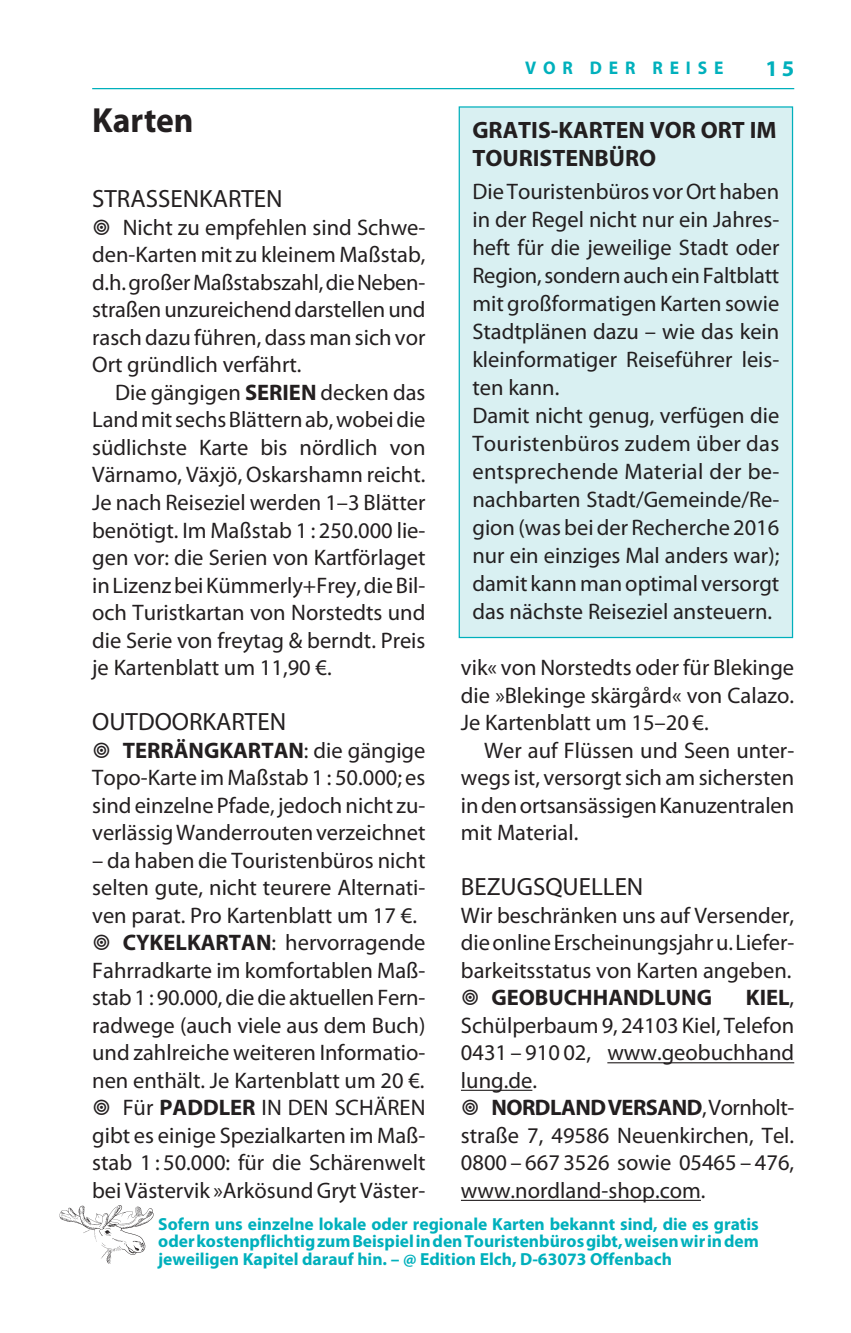
<style>
.page{position:relative;width:851px;height:1333px;background:#fff}
.page>*{position:absolute;margin:0;border:0;box-sizing:border-box;transform-origin:0 0}
.t1{font:700 35px "Myriad Pro";color:#231f20;scale:.96 1}
.t2{font:25px "Myriad Pro";color:#231f20}
.t3{font:700 23.75px/28px "Myriad Pro";color:#231f20}
.t4{font:22.5px/27.5px "Myriad Pro";color:#231f20;text-align:justify}
.t5{font:700 22.5px "Myriad Pro";color:#231f20}
.t6{font:700 22.5px "Myriad";color:#00b0bc}
.t7{font:700 18.25px "Myriad Pro";letter-spacing:.39em;color:#00b0bc;scale:.95 1}
.t8{font:700 17.5px/17.5px "Myriad Pro";color:#00b0bc;text-align:justify}
.s1{font-weight:700}
</style>
<div class="page">
<hr style="left:607px;top:1062px;width:187px;height:1px;background:#231f20">
<hr style="left:461px;top:1089px;width:71px;height:1px;background:#231f20">
<hr style="left:461px;top:1199px;width:239px;height:1px;background:#231f20">
<hr style="left:92px;top:88px;width:702px;height:1px;background:#00b0bc">
<img style="left:59px;top:1205px;width:94px;height:58px">
<div style="left:460px;top:108px;width:331px;height:529px;background:#d9f0f2"></div>
<h1 class="t1" style="left:92px;top:107px;width:107px">Karten</h1>
<p class="t2" style="left:92px;top:189px;width:192px">STRaSSeNKaRTeN</p>
<p class="t4" style="left:92px;top:215px;width:335px">• Nicht zu empfehlen sind Schwe&shy;den-Karten mit zu kleinem Maßstab, d.h.großerMaßstabszahl,dieNeben&shy;straßenunzureichenddarstellenund rasch dazu führen, dass man sich vor Ort gründlich verfährt.</p>
<p class="t4" style="left:92px;top:380px;width:335px;text-indent:23px">Die gängigen <span class="s1">SERIEN</span> decken das landmitsechsBlätternab,wobeidie südlichste Karte bis nördlich von Värnamo, Växjö, Oskarshamn reicht.<br>Je nach Reiseziel werden 1–3 Blätter benötigt. Im Maßstab 1 : 250.000 lie&shy;gen vor: die Serien von Kartförlaget inlizenzbeiKümmerly+Frey,dieBil&shy;och Turistkartan von Norstedts und die Serie von freytag &amp; berndt. Preis je Kartenblatt um 11,90 €.</p>
<p class="t2" style="left:92px;top:712px;width:195px">OuTDOORKaRTeN</p>
<p class="t4" style="left:92px;top:738px;width:335px">• <span class="s1">TERRÄNGKARTAN</span>: die gängige Topo-Karte im Maßstab1 : 50.000; es sindeinzelne Pfade, jedoch nicht zu&shy;verlässigWanderroutenverzeichnet</p>
<p class="t4" style="left:92px;top:848px;width:335px">– da haben die Touristenbüros nicht selten gute, nicht teurere alternati&shy;ven parat. Pro Kartenblatt um 17 €.</p>
<p class="t4" style="left:92px;top:930px;width:335px">• <span class="s1">CYKELKARTAN</span>: hervorragende Fahrradkarte im komfortablen Maß&shy;stab1 : 90.000,diedie aktuellenFern&shy;radwege (auch viele aus dem Buch) und zahlreiche weiteren Informatio&shy;nen enthält. Je Kartenblatt um 20 €.</p>
<p class="t4" style="left:92px;top:1095px;width:335px">• Für <span class="s1">PADDLER</span> IN DeN SChÄReN gibt es einige Spezialkarten im Maß&shy;stab 1 : 50.000: für die Schärenwelt bei Västervik »arkösundGryt Väster-</p>
<p class="t7" style="left:525px;top:61px;width:210px">VOR DER REISE</p>
<p class="t6" style="left:765px;top:60px;width:30px">15</p>
<p class="t3" style="left:472px;top:118px;width:305px">GRATIS-KARTEN VOR ORT IM<br>TOURISTENBÜRO</p>
<p class="t4" style="left:472px;top:179px;width:308px;text-align:left">Die Touristenbüros vorOrthaben in der Regel nicht nur ein Jahres&shy;heft für die jeweilige Stadt oder<br>Region,sondernaucheinFaltblatt mit großformatigen Karten sowie<br>Stadtplänen dazu – wie das kein kleinformatiger Reiseführer leis&shy;ten kann.<br>Damit nicht genug, verfügen die<br>Touristenbüros zudem über das entsprechende Material der be&shy;nachbarten Stadt/Gemeinde/Re&shy;gion (was bei der Recherche 2016 nur ein einziges Mal anders war); damit kannmanoptimal versorgt das nächste Reiseziel ansteuern.</p>
<p class="t4" style="left:461px;top:655px;width:335px">vik« von Norstedts oder für Blekinge die »Blekinge skärgård« von Calazo.<br>Je Kartenblatt um 15–20 €.</p>
<p class="t4" style="left:461px;top:738px;width:335px;text-indent:23px">Wer auf Flüssen und Seen unter&shy;wegs ist, versorgt sich am sichersten indenortsansässigenKanuzentralen mit Material.</p>
<p class="t2" style="left:461px;top:877px;width:184px">BezuGSquelleN</p>
<p class="t4" style="left:461px;top:903px;width:335px">Wir beschränken uns auf Versender, dieonlineerscheinungsjahru.liefer&shy;barkeitsstatus von Karten angeben.</p>
<p class="t5" style="left:461px;top:989px;width:252px">• GEOBUCHHANDLUNG</p>
<p class="t4" style="left:461px;top:985px;width:335px;text-indent:285px"><span class="s1">KIEL</span>, Schülperbaum9, 24103 Kiel, Telefon 0431 – 910 02, www.geobuchhand lung.de.</p>
<p class="t4" style="left:461px;top:1095px;width:335px">• <span class="s1">NORDLANDVERSAND</span>,Vornholt&shy;straße 7, 49586 Neuenkirchen, Tel.<br>0800 – 667 3526 sowie 05465 – 476, www.nordland-shop.com.</p>
<p class="t8" style="left:158px;top:1216px;width:602px">Sofern uns einzelne lokale oder regionale Karten bekannt sind, die es gratis oderkostenpflichtigzumBeispielindenTouristenbürosgibt,weisenwirindem jeweiligen Kapitel darauf hin. – @ Edition Elch, D-63073 Offenbach</p>
</div>
